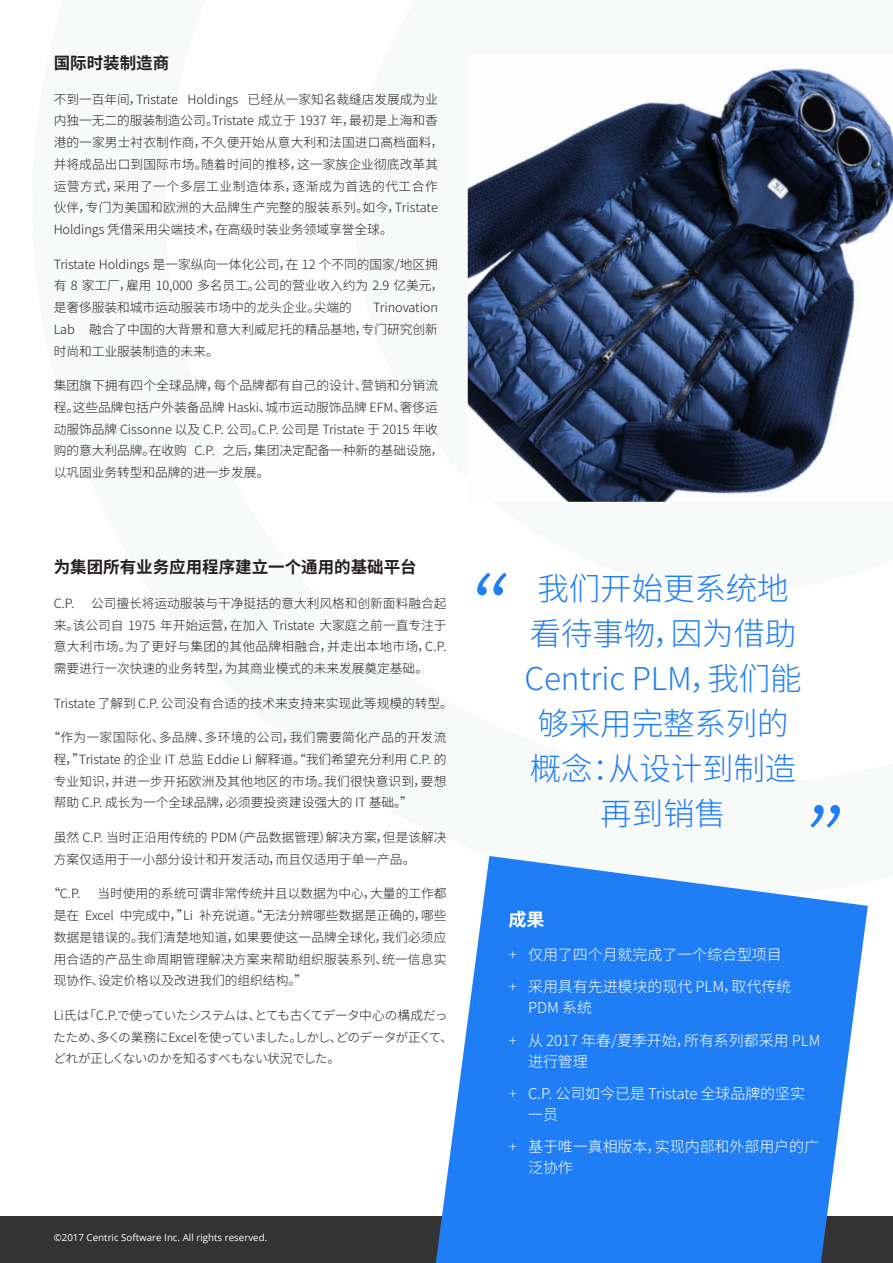
<style>
.page{position:relative;width:893px;height:1263px;background:#fff}
.page>*{position:absolute;margin:0;border:0;box-sizing:border-box;transform-origin:0 0}
.HEADINGS{font:90px "Lulo Clean One";color:#1f7ef6}
.BODY_TEXT{font:300 31.5px/45px "Source Han Sans CN";letter-spacing:-.005em;color:#1f7ef6;text-align:center}
.HEADINGS-2{font:700 18px "Source Han Sans CN";color:#fff}
.HEADINGS-3{font:700 16.5px "Source Han Sans CN";color:#231f20}
.t1{font:300 15px/21px "Source Han Sans CN";letter-spacing:-.005em;color:#fff}
.BODY_TEXT-2{font:300 12.75px/21.8px "Source Han Sans CN";letter-spacing:-.005em;color:#231f20}
.BODY_TEXT-3{font:300 12.75px/21.8px "Source Han Sans CN";letter-spacing:-.055em;color:#231f20}
.t2{font:9.75px "Open Sans";color:#fff}
.s1{font-family:"Open Sans"}
</style>
<div class="page">
<img style="left:468px;top:68px;width:425px;height:434px">
<div style="left:0;top:1216px;width:893px;height:47px;background:#323332"></div>
<svg style="left:436px;top:856px;width:432px;height:407px;fill:#1f7ef6"></svg>
<p class="HEADINGS-3" style="left:54px;top:54px;width:117px">国际时装制造商</p>
<p class="BODY_TEXT-2" style="left:54px;top:88px;width:391px">不到一百年间，Tristate Holdings 已经从一家知名裁缝店发展成为业内独一无二的服装制造公司。Tristate 成立于 1937 年，最初是上海和香港的一家男士衬衣制作商，不久便开始从意大利和法国进口高档面料，并将成品出口到国际市场。随着时间的推移，这一家族企业彻底改革其运营方式，采用了一个多层工业制造体系，逐渐成为首选的代工合作伙伴，专门为美国和欧洲的大品牌生产完整的服装系列。如今，Tristate Holdings 凭借采用尖端技术，在高级时装业务领域享誉全球。</p>
<p class="BODY_TEXT-2" style="left:54px;top:253px;width:391px">Tristate Holdings 是一家纵向一体化公司，在 12 个不同的国家/地区拥有 8 家工厂，雇用 10,000 多名员工。公司的营业收入约为 2.9 亿美元，是奢侈服装和城市运动服装市场中的龙头企业。尖端的</p>
<p class="BODY_TEXT-2" style="left:54px;top:297px;width:386px;text-align:justify;text-indent:320px">Trinovation Lab 融合了中国的大背景和意大利威尼托的精品基地，专门研究创新时尚和工业服装制造的未来。</p>
<p class="BODY_TEXT-2" style="left:54px;top:375px;width:391px">集团旗下拥有四个全球品牌，每个品牌都有自己的设计、营销和分销流程。这些品牌包括户外装备品牌 Haski、城市运动服饰品牌 EFM、奢侈运动服饰品牌 Cissonne 以及 C.P. 公司。C.P. 公司是 Tristate 于 2015 年收购的意大利品牌。在收购 C.P. 之后，集团决定配备一种新的基础设施，以巩固业务转型和品牌的进一步发展。</p>
<p class="HEADINGS-3" style="left:54px;top:558px;width:365px">为集团所有业务应用程序建立一个通用的基础平台</p>
<p class="BODY_TEXT-2" style="left:54px;top:593px;width:22px">C.P.</p>
<p class="BODY_TEXT-2" style="left:54px;top:593px;width:394px;text-align:justify;text-indent:38px">公司擅长将运动服装与干净挺括的意大利风格和创新面料融合起来。该公司自 1975 年开始运营，在加入 Tristate 大家庭之前一直专注于意大利市场。为了更好与集团的其他品牌相融合，并走出本地市场，C.P.需要进行一次快速的业务转型，为其商业模式的未来发展奠定基础。</p>
<p class="BODY_TEXT-2" style="left:54px;top:692px;width:401px">Tristate 了解到 C.P. 公司没有合适的技术来支持来实现此等规模的转型。</p>
<p class="BODY_TEXT-2" style="left:54px;top:727px;width:394px;text-align:justify;text-indent:-6px">“作为一家国际化、多品牌、多环境的公司，我们需要简化产品的开发流程，”Tristate 的企业 IT 总监 Eddie Li 解释道。“我们希望充分利用 C.P. 的专业知识，并进一步开拓欧洲及其他地区的市场。我们很快意识到，要想帮助 C.P. 成长为一个全球品牌，必须要投资建设强大的 IT 基础。”</p>
<p class="BODY_TEXT-2" style="left:54px;top:827px;width:394px">虽然 C.P. 当时正沿用传统的 PDM（产品数据管理）解决方案，但是该解决方案仅适用于一小部分设计和开发活动，而且仅适用于单一产品。</p>
<p class="BODY_TEXT-2" style="left:47px;top:883px;width:35px">“C.P.</p>
<p class="BODY_TEXT-2" style="left:54px;top:883px;width:394px;text-align:justify;text-indent:44px">当时使用的系统可谓非常传统并且以数据为中心，大量的工作都是在 Excel 中完成中，”Li 补充说道。“无法分辨哪些数据是正确的，哪些数据是错误的。我们清楚地知道，如果要使这一品牌全球化，我们必须应用合适的产品生命周期管理解决方案来帮助组织服装系列、统一信息实现协作、设定价格以及改进我们的组织结构。”</p>
<p class="BODY_TEXT-3" style="left:53px;top:1004px;width:401px">Li氏は「C.P.で使っていたシステムは、とても古くてデータ中心の構成だったため、多くの業務にExcelを使っていました。しかし、どのデータが正くて、どれが正しくないのかを知るすべもない状況でした。</p>
<p class="t2" style="left:54px;top:1231px;width:215px">©2017 Centric Software Inc. All rights reserved.</p>
<p class="HEADINGS" style="left:471px;top:548px;width:61px">“</p>
<p class="BODY_TEXT" style="left:524px;top:566px;width:279px">我们开始更系统地看待事物，因为借助<br>Centric PLM，我们能够采用完整系列的概念：从设计到制造再到销售</p>
<p class="HEADINGS" style="left:846px;top:852px;width:61px;rotate:-180deg">“</p>
<p class="HEADINGS-2" style="left:509px;top:910px;width:37px">成果</p>
<p class="t1" style="left:509px;top:944px;width:275px"><span class="s1">+</span> 仅用了四个月就完成了一个综合型项目</p>
<p class="t1" style="left:528px;top:977px;width:265px;text-indent:-20px"><span class="s1">+</span> 采用具有先进模块的现代 PLM，取代传统<br>PDM 系统</p>
<p class="t1" style="left:528px;top:1030px;width:294px;text-indent:-20px"><span class="s1">+</span> 从 2017 年春/夏季开始，所有系列都采用 PLM进行管理</p>
<p class="t1" style="left:528px;top:1083px;width:279px;text-indent:-20px"><span class="s1">+</span> C.P. 公司如今已是 Tristate 全球品牌的坚实一员</p>
<p class="t1" style="left:528px;top:1136px;width:293px;text-indent:-20px"><span class="s1">+</span> 基于唯一真相版本，实现内部和外部用户的广泛协作</p>
</div>
